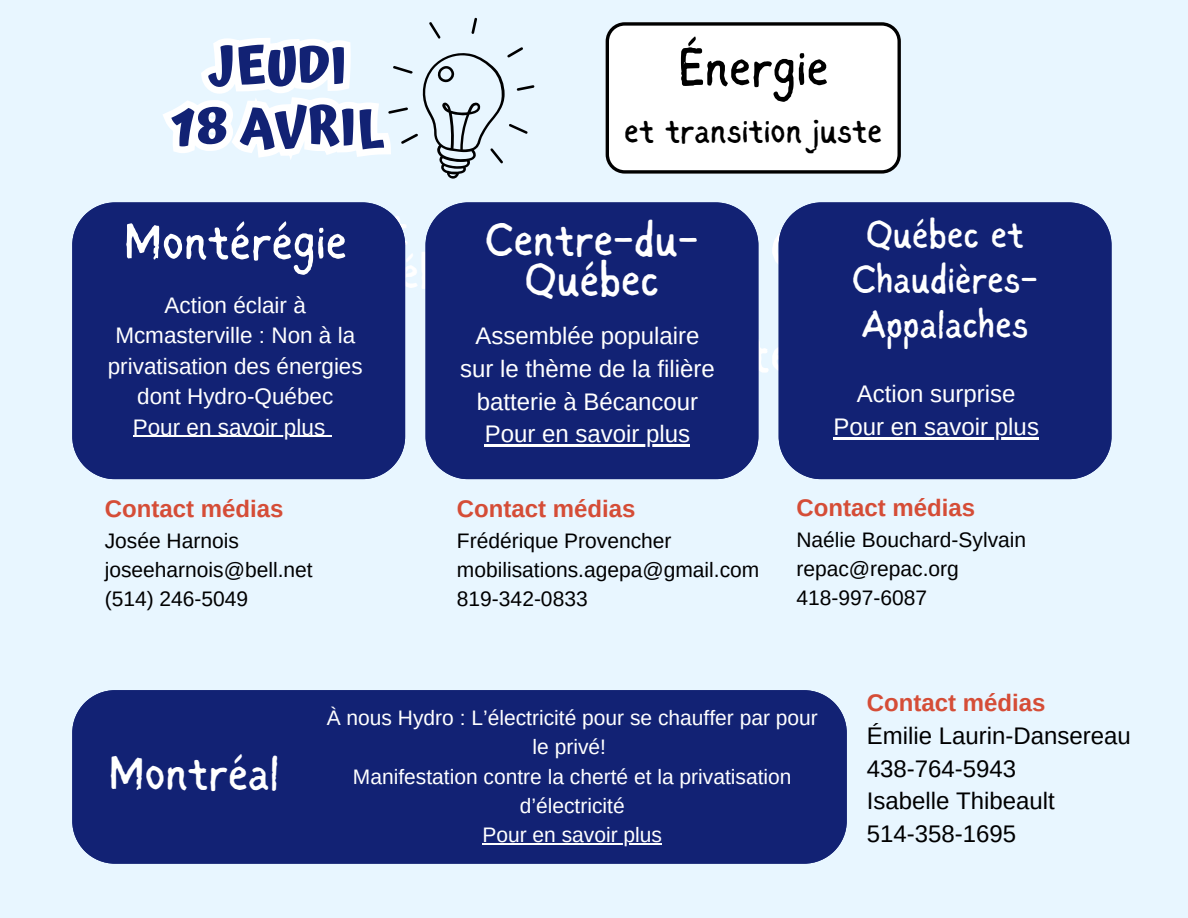
<style>
.page{position:relative;width:1188px;height:918px;background:#e8f6ff}
.page>*{position:absolute;margin:0;border:0;box-sizing:border-box;transform-origin:0 0}
.t1{font:54.6px "Sigher";color:#fff}
.t2{font:53.4px "Sigher";color:#000}
.t3{font:51.6px "Sigher";color:#fff}
.t4{font:700 51.3px/61.5px "Atma";color:#122274;text-align:center}
.t5{font:48.6px "Sigher";color:#fff}
.t6{font:47.1px/40.5px "Sigher";color:#fff;text-align:center}
.t7{font:39.6px/45px "Sigher";color:#fff;text-align:center}
.t8{font:35.7px "Sigher";color:#000}
.t9{font:24px/32.7px "Arimo";color:#fff;text-align:center}
.t10{font:24px/32.7px "Arimo";color:#000}
.t11{font:700 24px "Arimo";color:#d54d37}
.t12{font:22.5px/30.3px "Arimo";color:#fff;text-align:center}
.t13{font:21px/29.2px "Arimo";color:#000}
.t14{font:21px/29.2px "Arimo";color:#fff;text-align:center}
</style>
<div class="page">
<div style="left:72px;top:202px;width:333px;height:277px;background:#122274"></div>
<hr style="left:133px;top:436px;width:192px;height:1px;background:#fff">
<div style="left:426px;top:202px;width:332px;height:277px;background:#122274"></div>
<div style="left:779px;top:202px;width:333px;height:277px;background:#122274"></div>
<div style="left:72px;top:690px;width:774px;height:173px;background:#122274"></div>
<hr style="left:485px;top:445px;width:205px;height:2px;background:#fff">
<hr style="left:482px;top:843px;width:180px;height:1px;background:#fff">
<svg style="left:163px;top:18px;width:371px;height:161px"></svg>
<svg style="left:606px;top:22px;width:294px;height:152px;background:#efefef"></svg>
<hr style="left:834px;top:437px;width:205px;height:2px;background:#fff">
<h3 class="t4" style="left:171px;top:34px;width:214px">JEUDI<br>18 AVRIL</h3>
<h2 class="t2" style="left:678px;top:46px;width:152px">Énergie</h2>
<h3 class="t8" style="left:624px;top:116px;width:259px">et transition juste</h3>
<h3 class="t6" style="left:202px;top:212px;width:209px">Mauricie et</h3>
<h3 class="t3" style="left:124px;top:221px;width:225px">Montérégie</h3>
<p class="t12" style="left:108px;top:290px;width:256px">Action éclair à<br>Mcmasterville : Non à la privatisation des énergies dont Hydro-Québec<br>Pour en savoir plus</p>
<p class="t11" style="left:105px;top:496px;width:180px">Contact médias</p>
<p class="t13" style="left:105px;top:526px;width:209px">Josée Harnois joseeharnois@bell.net (514) 246-5049</p>
<h3 class="t6" style="left:485px;top:223px;width:215px">Centre-du-<br>Québec</h3>
<h3 class="t7" style="left:852px;top:215px;width:187px">Québec et<br>Chaudières-<br>Appalaches</h3>
<h1 class="t1" style="left:770px;top:228px;width:230px">Côte-Nord</h1>
<p class="t9" style="left:460px;top:320px;width:256px">Assemblée populaire sur le thème de la filière batterie à Bécancour<br>Pour en savoir plus</p>
<p class="t9" style="left:834px;top:377px;width:207px">Action surprise<br>Pour en savoir plus</p>
<p class="t11" style="left:457px;top:496px;width:180px">Contact médias</p>
<p class="t13" style="left:457px;top:526px;width:304px">Frédérique Provencher mobilisations.agepa@gmail.com<br>819-342-0833</p>
<p class="t11" style="left:796px;top:495px;width:180px">Contact médias</p>
<p class="t13" style="left:796px;top:525px;width:231px">Naélie Bouchard-Sylvain repac@repac.org<br>418-997-6087</p>
<h3 class="t5" style="left:109px;top:754px;width:172px">Montréal</h3>
<p class="t14" style="left:327px;top:703px;width:493px">À nous Hydro : L’électricité pour se chauffer par pour le privé!<br>Manifestation contre la cherté et la privatisation d’électricité<br>Pour en savoir plus</p>
<p class="t11" style="left:867px;top:690px;width:180px">Contact médias</p>
<p class="t10" style="left:867px;top:719px;width:266px">Émilie Laurin-Dansereau<br>438-764-5943<br>Isabelle Thibeault<br>514-358-1695</p>
</div>
